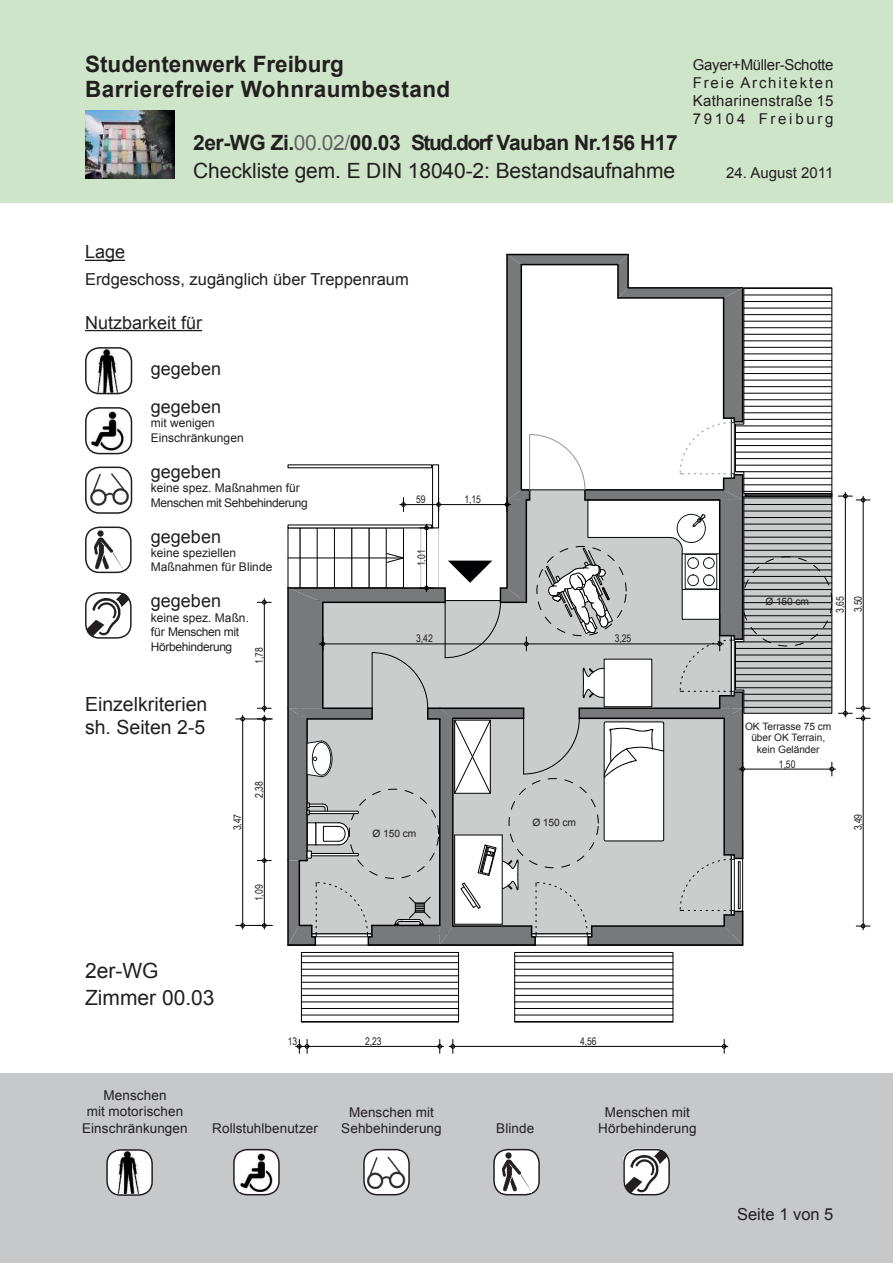
<style>
.page{position:relative;width:893px;height:1263px;background:#fff}
.page>*{position:absolute;margin:0;border:0;box-sizing:border-box;transform-origin:0 0}
.t1{font:81.6px "Arial";letter-spacing:-.005em;color:#231f20}
.t2{font:700 22.5px/25.5px "Arial";letter-spacing:.02em;color:#231f20}
.t3{font:21px/28.5px "Arial";letter-spacing:-.005em;color:#231f20}
.t4{font:19.5px/23.4px "Arial";color:#231f20}
.t5{font:18px/37.5px "Arial";color:#231f20}
.t6{font:16.5px "Arial";color:#231f20}
.t7{font:15px/18px "Arial";letter-spacing:.02em;color:#231f20;text-align:justify}
.t8{font:15px "Arial";color:#231f20}
.t9{font:13.5px/16.2px "Arial";letter-spacing:.005em;color:#231f20;text-align:center}
.t10{font:12px/14.4px "Arial";letter-spacing:-.03em;color:#231f20}
.t11{font:12px/14.4px "Arial";color:#231f20}
.t12{font:10.5px "Arial Narrow";letter-spacing:-.005em;color:#231f20}
.t13{font:10.2px/11.7px "Arial";letter-spacing:-.005em;color:#231f20;text-align:center}
.s1{font-weight:700}
.s2{color:#636366}
</style>
<div class="page">
<div style="left:0;top:1073px;width:893px;height:190px;background:#c7c8ca"></div>
<div style="left:0;top:0;width:893px;height:202px;background:#cfe5c9"></div>
<div style="left:107px;top:1150px;width:45px;height:45px;background:#fff;border-radius:14px"></div>
<div style="left:106px;top:1149px;width:47px;height:47px;border:2px solid #231f20;border-radius:14px"></div>
<div style="left:364px;top:1149px;width:45px;height:46px;background:#fff;border-radius:14px"></div>
<div style="left:363px;top:1149px;width:47px;height:46px;border:2px solid #231f20;border-radius:14px"></div>
<div style="left:234px;top:1149px;width:45px;height:46px;background:#fff;border-radius:14px"></div>
<div style="left:233px;top:1149px;width:47px;height:46px;border:2px solid #231f20;border-radius:14px"></div>
<img style="left:624px;top:1148px;width:44px;height:46px">
<div style="left:623px;top:1149px;width:47px;height:46px;border:2px solid #231f20;border-radius:14px"></div>
<img style="left:117px;top:1151px;width:23px;height:42px">
<img style="left:240px;top:1153px;width:33px;height:39px">
<img style="left:367px;top:1156px;width:39px;height:33px">
<div style="left:494px;top:1149px;width:45px;height:46px;background:#fff;border-radius:14px"></div>
<div style="left:493px;top:1149px;width:47px;height:46px;border:2px solid #231f20;border-radius:14px"></div>
<img style="left:502px;top:1152px;width:29px;height:40px">
<img style="left:85px;top:111px;width:89px;height:68px">
<svg style="left:516px;top:955px;width:155px;height:60px"></svg>
<hr style="left:515px;top:1015px;width:158px;height:1px;background:#000002">
<hr style="left:515px;top:1008px;width:158px;height:1px;background:#000002">
<hr style="left:515px;top:1002px;width:158px;height:1px;background:#000002">
<hr style="left:515px;top:995px;width:158px;height:1px;background:#000002">
<hr style="left:515px;top:988px;width:158px;height:1px;background:#000002">
<hr style="left:515px;top:982px;width:158px;height:1px;background:#000002">
<hr style="left:515px;top:975px;width:158px;height:1px;background:#000002">
<hr style="left:515px;top:969px;width:158px;height:1px;background:#000002">
<hr style="left:515px;top:962px;width:158px;height:1px;background:#000002">
<hr style="left:515px;top:956px;width:158px;height:1px;background:#000002">
<div style="left:514px;top:952px;width:159px;height:70px;border:1px solid #000002"></div>
<svg style="left:303px;top:955px;width:154px;height:60px"></svg>
<hr style="left:301px;top:1015px;width:158px;height:1px;background:#000002">
<hr style="left:301px;top:1008px;width:158px;height:1px;background:#000002">
<hr style="left:301px;top:1002px;width:158px;height:1px;background:#000002">
<hr style="left:301px;top:995px;width:158px;height:1px;background:#000002">
<hr style="left:301px;top:988px;width:158px;height:1px;background:#000002">
<hr style="left:301px;top:982px;width:158px;height:1px;background:#000002">
<hr style="left:301px;top:975px;width:158px;height:1px;background:#000002">
<hr style="left:301px;top:969px;width:158px;height:1px;background:#000002">
<hr style="left:301px;top:962px;width:158px;height:1px;background:#000002">
<hr style="left:301px;top:956px;width:158px;height:1px;background:#000002">
<div style="left:301px;top:952px;width:158px;height:70px;border:1px solid #000002"></div>
<hr style="left:287px;top:708px;width:2px;height:152px;background:#000002">
<hr style="left:287px;top:860px;width:2px;height:85px;background:#000002">
<hr style="left:287px;top:588px;width:2px;height:120px;background:#000002">
<hr style="left:449px;top:1046px;width:273px;height:1px;background:#000002">
<svg style="left:451px;top:1039px;width:4px;height:14px"></svg>
<svg style="left:722px;top:1039px;width:6px;height:14px"></svg>
<hr style="left:309px;top:1046px;width:129px;height:1px;background:#000002">
<svg style="left:296px;top:1039px;width:13px;height:14px"></svg>
<svg style="left:438px;top:1039px;width:5px;height:14px"></svg>
<hr style="left:242px;top:721px;width:1px;height:208px;background:#000002">
<svg style="left:241px;top:715px;width:4px;height:6px"></svg>
<hr style="left:236px;top:925px;width:36px;height:1px;background:#000002">
<hr style="left:236px;top:719px;width:36px;height:1px;background:#000002">
<hr style="left:264px;top:604px;width:1px;height:108px;background:#000002">
<svg style="left:257px;top:599px;width:14px;height:5px"></svg>
<hr style="left:264px;top:859px;width:1px;height:70px;background:#000002">
<svg style="left:257px;top:923px;width:14px;height:4px"></svg>
<hr style="left:264px;top:721px;width:1px;height:138px;background:#000002">
<svg style="left:257px;top:858px;width:14px;height:5px"></svg>
<svg style="left:257px;top:706px;width:14px;height:15px"></svg>
<svg style="left:288px;top:254px;width:582px;height:692px"></svg>
<hr style="left:309px;top:811px;width:48px;height:1px;background:#000002">
<hr style="left:85px;top:260px;width:40px;height:1px;background:#231f20">
<hr style="left:85px;top:330px;width:117px;height:1px;background:#231f20">
<img style="left:86px;top:468px;width:46px;height:40px">
<div style="left:85px;top:467px;width:47px;height:47px;border:2px solid #231f20;border-radius:14px"></div>
<img style="left:89px;top:411px;width:39px;height:40px">
<div style="left:85px;top:407px;width:47px;height:47px;border:2px solid #231f20;border-radius:14px"></div>
<img style="left:93px;top:350px;width:26px;height:41px">
<div style="left:85px;top:347px;width:47px;height:47px;border:2px solid #231f20;border-radius:14px"></div>
<img style="left:85px;top:592px;width:44px;height:45px">
<div style="left:85px;top:592px;width:47px;height:47px;border:2px solid #231f20;border-radius:14px"></div>
<div style="left:85px;top:526px;width:47px;height:47px;border:2px solid #231f20;border-radius:14px"></div>
<img style="left:93px;top:530px;width:30px;height:40px">
<h1 class="t1" style="left:317px;top:11px;width:585px">Nr. 156 Haus 17</h1>
<h2 class="t2" style="left:85px;top:52px;width:367px">Studentenwerk Freiburg<br>Barrierefreier Wohnraumbestand</h2>
<h3 class="t3" style="left:193px;top:128px;width:486px"><span class="s1">2er-WG Zi.</span><span class="s2">00.02/</span><span class="s1">00.03 Stud.dorf Vauban Nr.156 H17<br></span>Checkliste gem. E DIN 18040-2: Bestandsaufnahme</h3>
<p class="t7" style="left:693px;top:56px;width:142px">Gayer+Müller-Schotte Freie Architekten Katharinenstraße 15<br>79104 Freiburg</p>
<p class="t8" style="left:726px;top:163px;width:109px">24. August 2011</p>
<h3 class="t5" style="left:85px;top:234px;width:42px">Lage</h3>
<p class="t6" style="left:85px;top:269px;width:325px">Erdgeschoss, zugänglich über Treppenraum</p>
<h3 class="t5" style="left:85px;top:304px;width:119px">Nutzbarkeit für</h3>
<h3 class="t5" style="left:151px;top:351px;width:72px">gegeben gegeben</h3>
<p class="t11" style="left:151px;top:416px;width:94px">mit wenigen<br>Einschränkungen</p>
<h3 class="t5" style="left:151px;top:453px;width:72px">gegeben</h3>
<p class="t10" style="left:151px;top:481px;width:158px">keine spez. Maßnahmen für<br>Menschen mit Sehbehinderung</p>
<h3 class="t5" style="left:151px;top:518px;width:72px">gegeben</h3>
<p class="t11" style="left:151px;top:546px;width:123px">keine speziellen<br>Maßnahmen für Blinde</p>
<h3 class="t5" style="left:151px;top:582px;width:72px">gegeben</h3>
<p class="t10" style="left:151px;top:610px;width:100px">keine spez. Maßn. für Menschen mit<br>Hörbehinderung</p>
<p class="t12" style="left:251px;top:663px;width:18px;rotate:-90deg">1,78</p>
<p class="t12" style="left:416px;top:492px;width:11px">59</p>
<p class="t12" style="left:464px;top:492px;width:18px">1,15</p>
<p class="t12" style="left:414px;top:566px;width:18px;rotate:-90deg">1,01</p>
<p class="t12" style="left:416px;top:631px;width:18px">3,42</p>
<p class="t12" style="left:615px;top:631px;width:18px">3,25</p>
<h3 class="t4" style="left:85px;top:692px;width:124px">Einzelkriterien sh. Seiten 2-5</h3>
<p class="t12" style="left:251px;top:798px;width:18px;rotate:-90deg">2,38</p>
<p class="t12" style="left:230px;top:830px;width:18px;rotate:-90deg">3,47</p>
<p class="t12" style="left:251px;top:901px;width:18px;rotate:-90deg">1,09</p>
<p class="t13" style="left:373px;top:828px;width:45px">Ø 150 cm</p>
<p class="t13" style="left:532px;top:817px;width:45px">Ø 150 cm</p>
<h3 class="t3" style="left:85px;top:957px;width:131px;line-height:27px">2er-WG<br>Zimmer 00.03</h3>
<p class="t12" style="left:288px;top:1033px;width:11px">13</p>
<p class="t12" style="left:365px;top:1033px;width:18px">2,23</p>
<p class="t12" style="left:580px;top:1033px;width:18px">4,56</p>
<p class="t9" style="left:82px;top:1087px;width:107px">Menschen<br>mit motorischen<br>Einschränkungen</p>
<p class="t9" style="left:212px;top:1120px;width:107px">Rollstuhlbenutzer</p>
<p class="t9" style="left:341px;top:1104px;width:102px">Menschen mit<br>Sehbehinderung</p>
<p class="t9" style="left:496px;top:1120px;width:39px">Blinde</p>
<p class="t9" style="left:598px;top:1104px;width:100px">Menschen mit<br>Hörbehinderung</p>
<p class="t13" style="left:765px;top:595px;width:45px">Ø 150 cm</p>
<p class="t12" style="left:832px;top:613px;width:18px;rotate:-90deg">3,65</p>
<p class="t12" style="left:850px;top:612px;width:18px;rotate:-90deg">3,50</p>
<p class="t13" style="left:745px;top:720px;width:88px">OK Terrasse 75 cm über OK Terrain, kein Geländer</p>
<p class="t12" style="left:779px;top:756px;width:18px">1,50</p>
<p class="t12" style="left:850px;top:830px;width:18px;rotate:-90deg">3,49</p>
<p class="t6" style="left:737px;top:1204px;width:98px">Seite 1 von 5</p>
</div>
